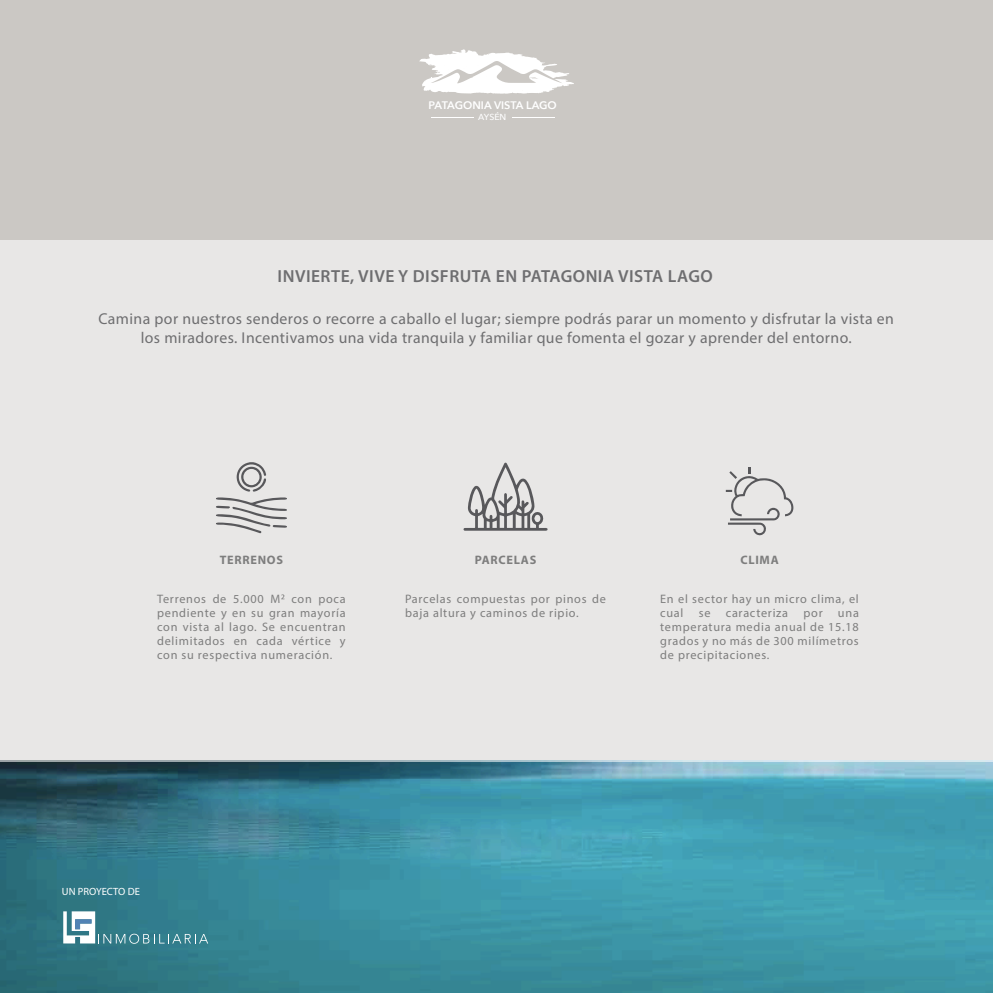
<style>
.page{position:relative;width:993px;height:993px;background:#fff}
.page>*{position:absolute;margin:0;border:0;box-sizing:border-box;transform-origin:0 0}
.t1{font:600 17.5px "Myriad Pro";letter-spacing:.025em;color:#6e6e70}
.t2{font:15.75px/19.2px "Myriad Pro";letter-spacing:.025em;color:#6e6e70;text-align:center}
.t3{font:12.25px/14px "Myriad Pro";letter-spacing:.06em;color:#7e7e7e;text-align:justify}
.t4{font:700 12.25px "Myriad Pro";letter-spacing:.06em;color:#7e7e7e}
.t5{font:600 10.85px "Avenir Next";color:#fff}
.t6{font:10.5px "Myriad Pro";color:#fff}
.t7{font:500 8.75px "Avenir Next";color:#fff}
</style>
<div class="page">
<div style="left:0;top:0;width:992px;height:992px;background:#cbc8c4"></div>
<img style="left:0;top:761px;width:992px;height:231px">
<div style="left:0;top:240px;width:992px;height:521px;background:#e8e7e6"></div>
<svg style="left:725px;top:467px;width:68px;height:68px"></svg>
<svg style="left:281px;top:594px;width:3px;height:5px"></svg>
<svg style="left:216px;top:497px;width:71px;height:36px"></svg>
<svg style="left:236px;top:462px;width:31px;height:29px"></svg>
<svg style="left:463px;top:462px;width:84px;height:68px"></svg>
<hr style="left:431px;top:117px;width:43px;height:1px;background:#fff">
<hr style="left:512px;top:117px;width:42px;height:1px;background:#fff">
<svg style="left:419px;top:49px;width:155px;height:45px"></svg>
<svg style="left:63px;top:911px;width:145px;height:32px;background:#5995a1"></svg>
<p class="t5" style="left:428px;top:96px;width:130px">PATAGONIA VISTA LAGO</p>
<p class="t7" style="left:478px;top:109px;width:30px">AYSÉN</p>
<h1 class="t1" style="left:277px;top:265px;width:436px">INVIERTE, VIVE Y DISFRUTA EN PATAGONIA VISTA LAGO</h1>
<p class="t2" style="left:98px;top:308px;width:796px">Camina por nuestros senderos o recorre a caballo el lugar; siempre podrás parar un momento y disfrutar la vista en los miradores. Incentivamos una vida tranquila y familiar que fomenta el gozar y aprender del entorno.</p>
<p class="t4" style="left:220px;top:551px;width:65px">TERRENOS</p>
<p class="t3" style="left:157px;top:591px;width:190px">Terrenos de 5.000 M con poca pendiente y en su gran mayoría con vista al lago. Se encuentran delimitados en cada vértice y con su respectiva numeración.</p>
<p class="t4" style="left:474px;top:551px;width:63px">PARCELAS</p>
<p class="t3" style="left:405px;top:591px;width:202px">Parcelas compuestas por pinos de baja altura y caminos de ripio.</p>
<p class="t4" style="left:740px;top:551px;width:40px">CLIMA</p>
<p class="t3" style="left:660px;top:591px;width:200px">En el sector hay un micro clima, el cual se caracteriza por una temperatura media anual de 15.18 grados y no más de 300 milímetros de precipitaciones.</p>
<p class="t6" style="left:62px;top:884px;width:79px">UN PROYECTO DE</p>
</div>
